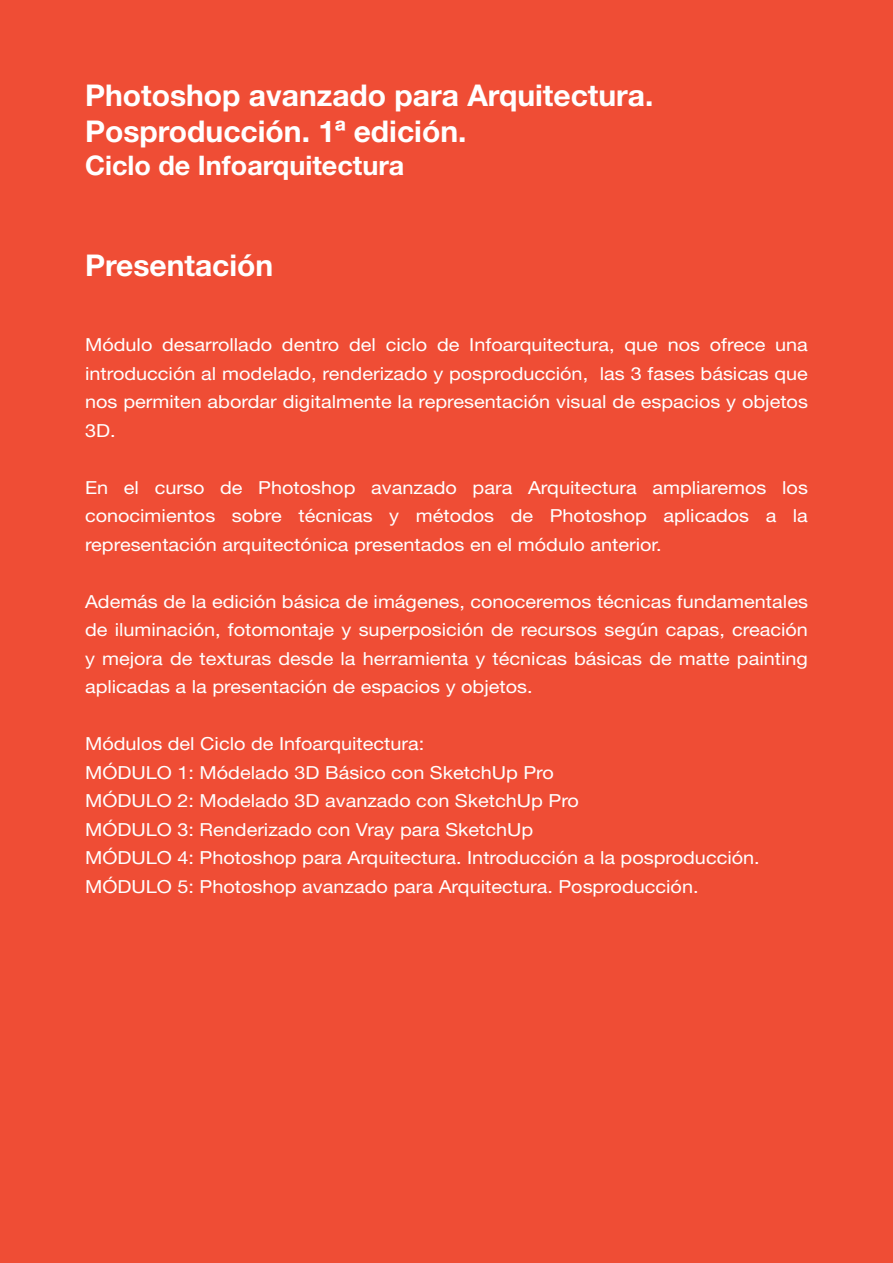
<style>
.page{position:relative;width:893px;height:1263px;background:#ef4d35}
.page>*{position:absolute;margin:0;border:0;box-sizing:border-box;transform-origin:0 0}
.t1{font:700 30px/36px "Helvetica Neue LT Std";color:#fff}
.t2{font:700 27px "Helvetica Neue LT Std";color:#fff}
.t3{font:18px/28.5px "Helvetica Neue LT Std";color:#fff;text-align:justify;scale:1.1 1}
</style>
<div class="page">
<p class="t1" style="left:85px;top:77px;width:570px">Photoshop avanzado para Arquitectura.<br>Posproducción. 1ª edición.</p>
<p class="t2" style="left:85px;top:149px;width:321px">Ciclo de Infoarquitectura</p>
<p class="t1" style="left:85px;top:247px;width:190px">Presentación</p>
<p class="t3" style="left:85px;top:330px;width:659px">Módulo desarrollado dentro del ciclo de Infoarquitectura, que nos ofrece una introducción al modelado, renderizado y posproducción, las 3 fases básicas que nos permiten abordar digitalmente la representación visual de espacios y objetos 3D.</p>
<p class="t3" style="left:85px;top:473px;width:659px">En el curso de Photoshop avanzado para Arquitectura ampliaremos los conocimientos sobre técnicas y métodos de Photoshop aplicados a la representación arquitectónica presentados en el módulo anterior.</p>
<p class="t3" style="left:85px;top:587px;width:659px">Además de la edición básica de imágenes, conoceremos técnicas fundamentales de iluminación, fotomontaje y superposición de recursos según capas, creación y mejora de texturas desde la herramienta y técnicas básicas de matte painting aplicadas a la presentación de espacios y objetos.</p>
<p class="t3" style="left:85px;top:729px;width:310px">Módulos del Ciclo de Infoarquitectura:</p>
<p class="t3" style="left:85px;top:758px;width:428px">MÓDULO 1: Módelado 3D Básico con SketchUp Pro</p>
<p class="t3" style="left:85px;top:786px;width:451px">MÓDULO 2: Modelado 3D avanzado con SketchUp Pro</p>
<p class="t3" style="left:85px;top:815px;width:409px">MÓDULO 3: Renderizado con Vray para SketchUp</p>
<p class="t3" style="left:85px;top:843px;width:615px">MÓDULO 4: Photoshop para Arquitectura. Introducción a la posproducción.</p>
<p class="t3" style="left:85px;top:872px;width:559px">MÓDULO 5: Photoshop avanzado para Arquitectura. Posproducción.</p>
</div>
